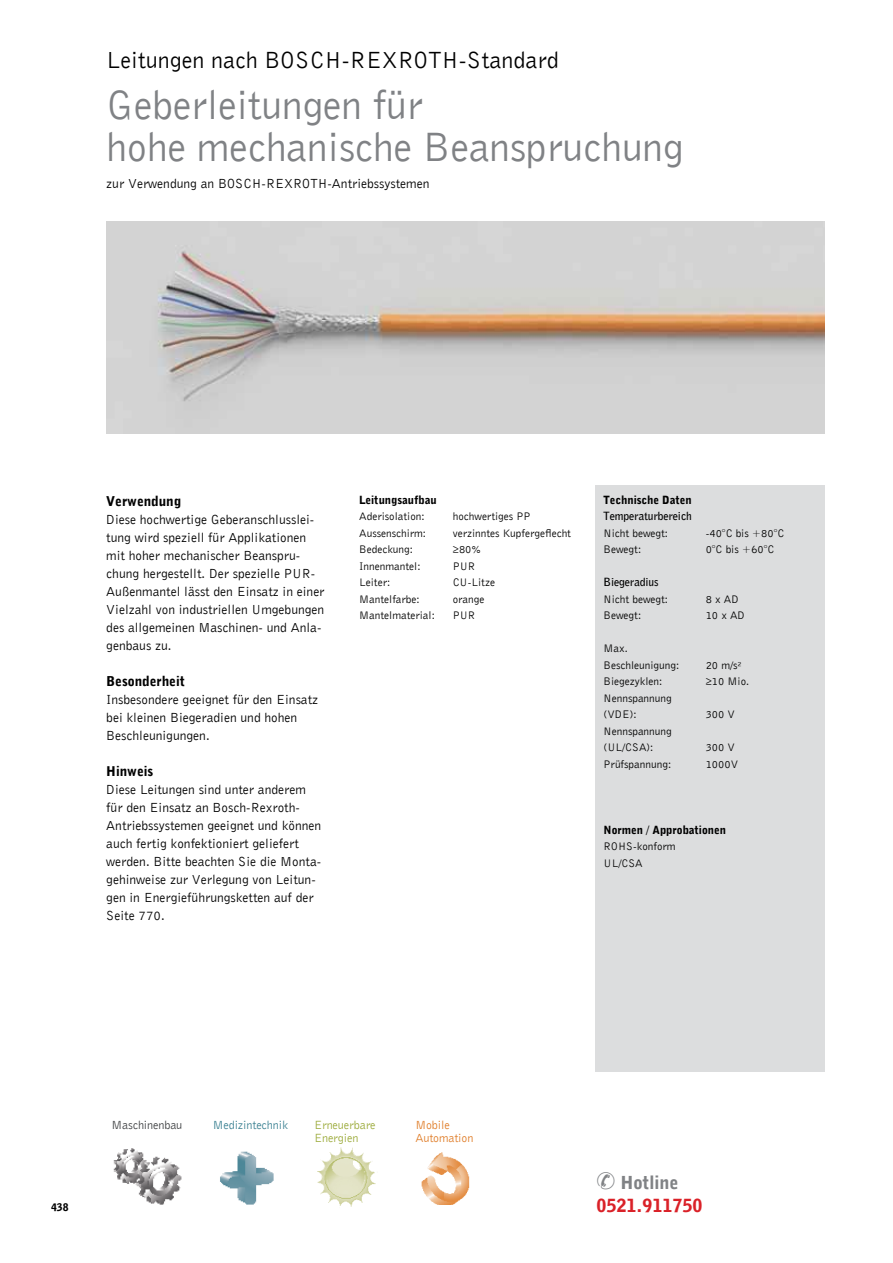
<style>
.page{position:relative;width:893px;height:1263px;background:#fff}
.page>*{position:absolute;margin:0;border:0;box-sizing:border-box;transform-origin:0 0}
.t1{font:42px/42px "Bell Gothic BT Roman";letter-spacing:-.01em;color:#808285}
.t2{font:24px "Bell Gothic BT Roman";color:#000}
.t3{font:18px/22.5px "Bell Gothic BT Black";color:#da2128}
.t4{font:13.5px/18px "Bell Gothic BT Roman";color:#000}
.t5{font:13.5px "Bell Gothic BT Black";color:#000}
.t6{font:12.15px/12.9px "Bell Gothic BT Roman";letter-spacing:-.01em;color:#9cab3b}
.t7{font:12.15px/12.9px "Bell Gothic BT Roman";letter-spacing:-.01em;color:#e07e2a}
.t8{font:12.15px "Bell Gothic BT Roman";letter-spacing:-.01em;color:#3c8293}
.t9{font:12.15px "Bell Gothic BT Roman";letter-spacing:-.01em;color:#414345}
.t10{font:11.25px/16.5px "Bell Gothic BT Roman";color:#000}
.t11{font:11.25px "Bell Gothic BT Black";color:#000}
.t12{font:11.25px "Bell Gothic BT Bold";color:#000}
.t13{font:10.5px "Bell Gothic BT Black";color:#000}
.s1{color:#808285}
</style>
<div class="page">
<img style="left:113px;top:1148px;width:69px;height:57px">
<img style="left:220px;top:1151px;width:54px;height:54px">
<img style="left:317px;top:1147px;width:59px;height:60px">
<img style="left:421px;top:1152px;width:49px;height:53px">
<img style="left:106px;top:221px;width:719px;height:213px">
<div style="left:595px;top:485px;width:230px;height:586px;background:#dcddde"></div>
<h2 class="t2" style="left:106px;top:45px;width:454px">Leitungen nach BOSCH-REXROTH-Standard</h2>
<h1 class="t1" style="left:106px;top:83px;width:579px">Geberleitungen für<br>hohe mechanische Beanspruchung</h1>
<p class="t4" style="left:106px;top:174px;width:325px">zur Verwendung an BOSCH-REXROTH-Antriebssystemen</p>
<p class="t5" style="left:106px;top:492px;width:77px">Verwendung</p>
<p class="t4" style="left:106px;top:510px;width:220px">Diese hochwertige Geberanschlusslei&shy;tung wird speziell für Applikationen mit hoher mechanischer Beanspru&shy;chung hergestellt. Der spezielle PUR-Außenmantel lässt den Einsatz in einer Vielzahl von industriellen Umgebungen des allgemeinen Maschinen- und Anla&shy;genbaus zu.</p>
<p class="t5" style="left:106px;top:672px;width:80px">Besonderheit</p>
<p class="t4" style="left:106px;top:690px;width:213px">Insbesondere geeignet für den Einsatz bei kleinen Biegeradien und hohen<br>Beschleunigungen.</p>
<p class="t5" style="left:106px;top:762px;width:49px">Hinweis</p>
<p class="t4" style="left:106px;top:780px;width:217px">Diese Leitungen sind unter anderem für den Einsatz an Bosch-Rexroth-Antriebssystemen geeignet und können auch fertig konfektioniert geliefert werden. Bitte beachten Sie die Monta&shy;gehinweise zur Verlegung von Leitun&shy;gen in Energieführungsketten auf der Seite 770.</p>
<p class="t11" style="left:359px;top:493px;width:79px">Leitungsaufbau</p>
<p class="t10" style="left:359px;top:508px;width:67px">Aderisolation:</p>
<p class="t10" style="left:453px;top:508px;width:79px">hochwertiges PP</p>
<p class="t10" style="left:359px;top:525px;width:68px">Aussenschirm:</p>
<p class="t10" style="left:453px;top:525px;width:120px">verzinntes Kupfergeflecht</p>
<p class="t10" style="left:359px;top:541px;width:55px">Bedeckung:</p>
<p class="t10" style="left:453px;top:541px;width:30px">≥80%</p>
<p class="t10" style="left:359px;top:558px;width:63px">Innenmantel:</p>
<p class="t10" style="left:453px;top:558px;width:24px">PUR</p>
<p class="t10" style="left:359px;top:574px;width:33px">Leiter:</p>
<p class="t10" style="left:453px;top:574px;width:44px">CU-Litze</p>
<p class="t10" style="left:359px;top:591px;width:62px">Mantelfarbe:</p>
<p class="t10" style="left:453px;top:591px;width:33px">orange</p>
<p class="t10" style="left:359px;top:607px;width:77px">Mantelmaterial:</p>
<p class="t10" style="left:453px;top:607px;width:24px">PUR</p>
<p class="t11" style="left:604px;top:493px;width:89px">Technische Daten</p>
<p class="t12" style="left:604px;top:509px;width:89px">Temperaturbereich</p>
<p class="t10" style="left:604px;top:525px;width:66px">Nicht bewegt:</p>
<p class="t10" style="left:706px;top:525px;width:80px">-40°C bis +80°C</p>
<p class="t10" style="left:604px;top:541px;width:39px">Bewegt:</p>
<p class="t10" style="left:706px;top:541px;width:70px">0°C bis +60°C</p>
<p class="t12" style="left:604px;top:575px;width:57px">Biegeradius</p>
<p class="t10" style="left:604px;top:591px;width:66px">Nicht bewegt:</p>
<p class="t10" style="left:706px;top:591px;width:34px">8 x AD</p>
<p class="t10" style="left:604px;top:607px;width:39px">Bewegt:</p>
<p class="t10" style="left:706px;top:607px;width:41px">10 x AD</p>
<p class="t10" style="left:604px;top:640px;width:77px">Max.<br>Beschleunigung:</p>
<p class="t10" style="left:706px;top:657px;width:38px">20 m/s²</p>
<p class="t10" style="left:604px;top:673px;width:60px">Biegezyklen:</p>
<p class="t10" style="left:706px;top:673px;width:45px">≥10 Mio.</p>
<p class="t10" style="left:604px;top:690px;width:70px">Nennspannung (VDE):</p>
<p class="t10" style="left:706px;top:706px;width:31px">300 V</p>
<p class="t10" style="left:604px;top:723px;width:70px">Nennspannung (UL/CSA):</p>
<p class="t10" style="left:706px;top:739px;width:31px">300 V</p>
<p class="t10" style="left:604px;top:756px;width:69px">Prüfspannung:</p>
<p class="t10" style="left:706px;top:756px;width:34px">1000V</p>
<p class="t11" style="left:604px;top:823px;width:124px">Normen / Approbationen</p>
<p class="t10" style="left:604px;top:838px;width:74px">ROHS-konform<br>UL/CSA</p>
<p class="t13" style="left:51px;top:1201px;width:19px">438</p>
<p class="t9" style="left:111px;top:1117px;width:72px">Maschinenbau</p>
<p class="t8" style="left:213px;top:1117px;width:77px">Medizintechnik</p>
<p class="t6" style="left:314px;top:1118px;width:63px">Erneuerbare<br>Energien</p>
<p class="t7" style="left:415px;top:1118px;width:59px">Mobile<br>Automation</p>
<h3 class="t3" style="left:596px;top:1171px;width:108px"><span class="s1">✆ Hotline<br></span>0521.911750</h3>
</div>
